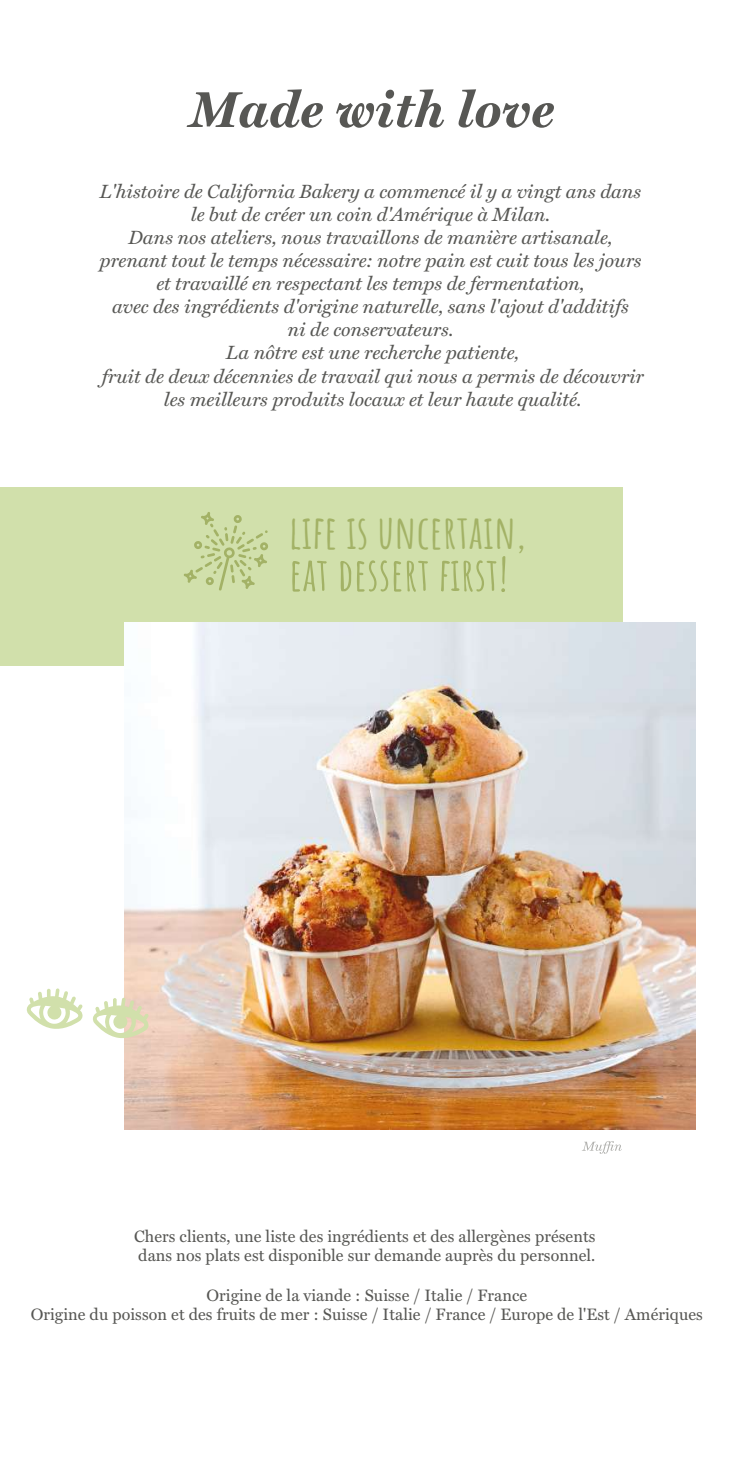
<style>
.page{position:relative;width:745px;height:1464px;background:#fff}
.page>*{position:absolute;margin:0;border:0;box-sizing:border-box;transform-origin:0 0}
.t1{font:italic 700 50.75px "Miller Text";letter-spacing:.02em;color:#575754}
.t2{font:700 45.5px "Amatic SC";letter-spacing:.01em;color:#a3b266}
.t3{font:italic 19.25px/23.1px "Miller Text";color:#575754;text-align:center}
.t4{font:16.62px/19.6px "Miller Text";letter-spacing:.005em;color:#575754}
</style>
<div class="page">
<div style="left:0;top:487px;width:621px;height:178px;background:#d1e0ab"></div>
<img style="left:125px;top:622px;width:569px;height:507px">
<svg style="left:292px;top:556px;width:213px;height:36px"></svg>
<svg style="left:184px;top:512px;width:84px;height:78px"></svg>
<svg style="left:27px;top:988px;width:56px;height:41px"></svg>
<svg style="left:93px;top:997px;width:56px;height:42px"></svg>
<svg style="left:582px;top:1141px;width:39px;height:12px"></svg>
<h1 class="t1" style="left:190px;top:79px;width:365px">Made with love</h1>
<p class="t3" style="left:99px;top:178px;width:545px">L'histoire de California Bakery a commencé il y a vingt ans dans le but de créer un coin d'Amérique à Milan.<br>Dans nos ateliers, nous travaillons de manière artisanale, prenant tout le temps nécessaire: notre pain est cuit tous les jours et travaillé en respectant les temps de fermentation,<br>avec des ingrédients d'origine naturelle, sans l'ajout d'additifs<br>ni de conservateurs.<br>La nôtre est une recherche patiente,<br>fruit de deux décennies de travail qui nous a permis de découvrir les meilleurs produits locaux et leur haute qualité.</p>
<h2 class="t2" style="left:289px;top:497px;width:237px">LIFE IS UNCERTAIN,</h2>
<p class="t4" style="left:134px;top:1226px;width:462px">Chers clients, une liste des ingrédients et des allergènes présents dans nos plats est disponible sur demande auprès du personnel.</p>
<p class="t4" style="left:31px;top:1284px;width:673px;text-align:center">Origine de la viande : Suisse / Italie / France<br>Origine du poisson et des fruits de mer : Suisse / Italie / France / Europe de l'Est / Amériques</p>
</div>
